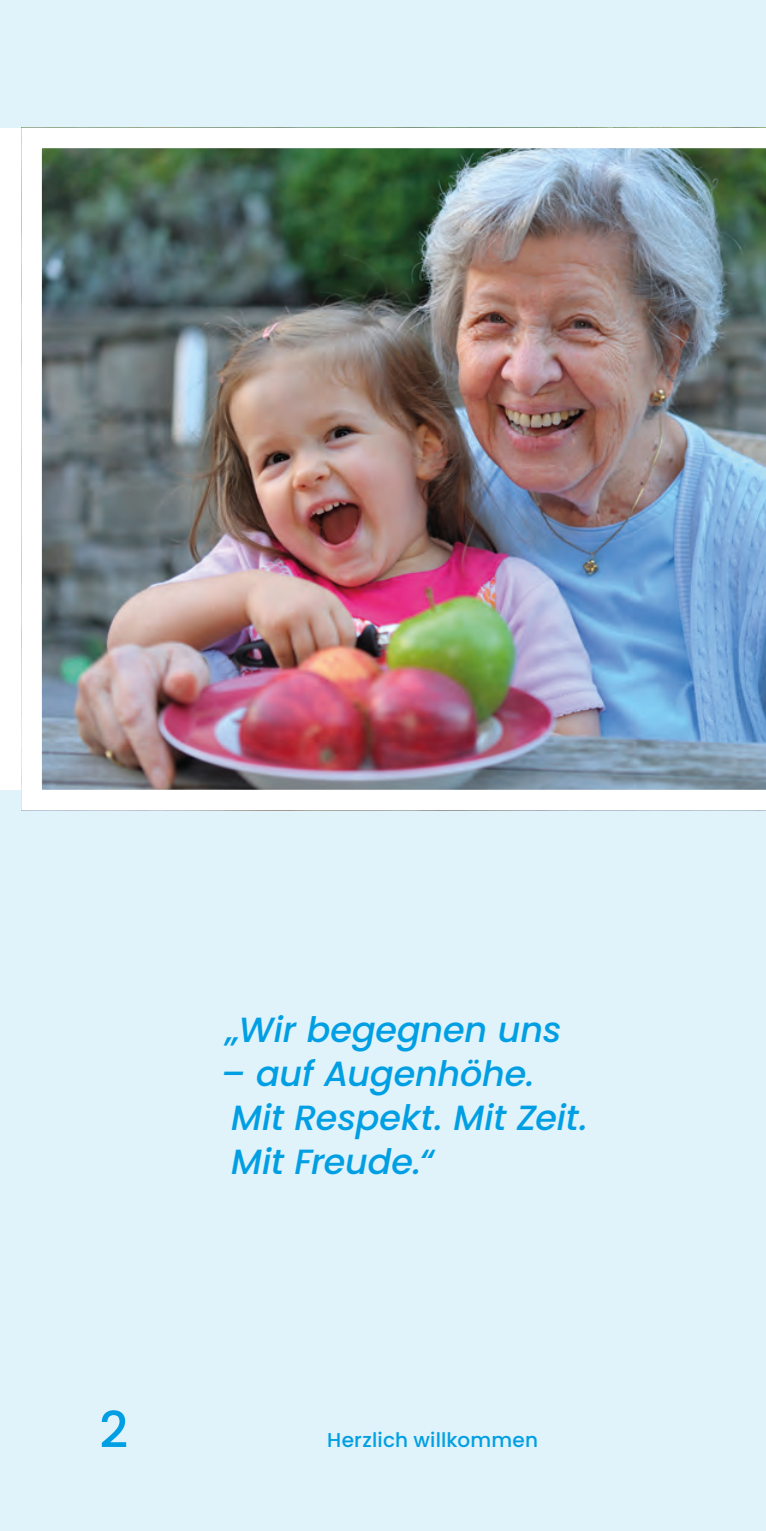
<style>
.page{position:relative;width:766px;height:1531px;background:#fff}
.page>*{position:absolute;margin:0;border:0;box-sizing:border-box;transform-origin:0 0}
.t1{font:500 50px "Poppins";color:#009fe3}
.t2{font:italic 500 35px/43.8px "Poppins";letter-spacing:-.005em;color:#009fe3}
.t3{font:500 20px "Poppins";letter-spacing:.01em;color:#009fe3}
</style>
<div class="page">
<div style="left:0;top:0;width:765px;height:128px;background:#e0f2fa"></div>
<div style="left:0;top:790px;width:765px;height:741px;background:#e0f2fa"></div>
<img style="left:21px;top:128px;width:744px;height:682px">
<p class="t1" style="left:99px;top:1401px;width:30px">2</p>
<p class="t2" style="left:226px;top:1008px;width:337px">„Wir begegnen uns</p>
<p class="t2" style="left:221px;top:1052px;width:368px">– auf Augenhöhe.<br>Mit Respekt. Mit Zeit.<br>Mit Freude.“</p>
<p class="t3" style="left:327px;top:1429px;width:212px">Herzlich willkommen</p>
</div>
